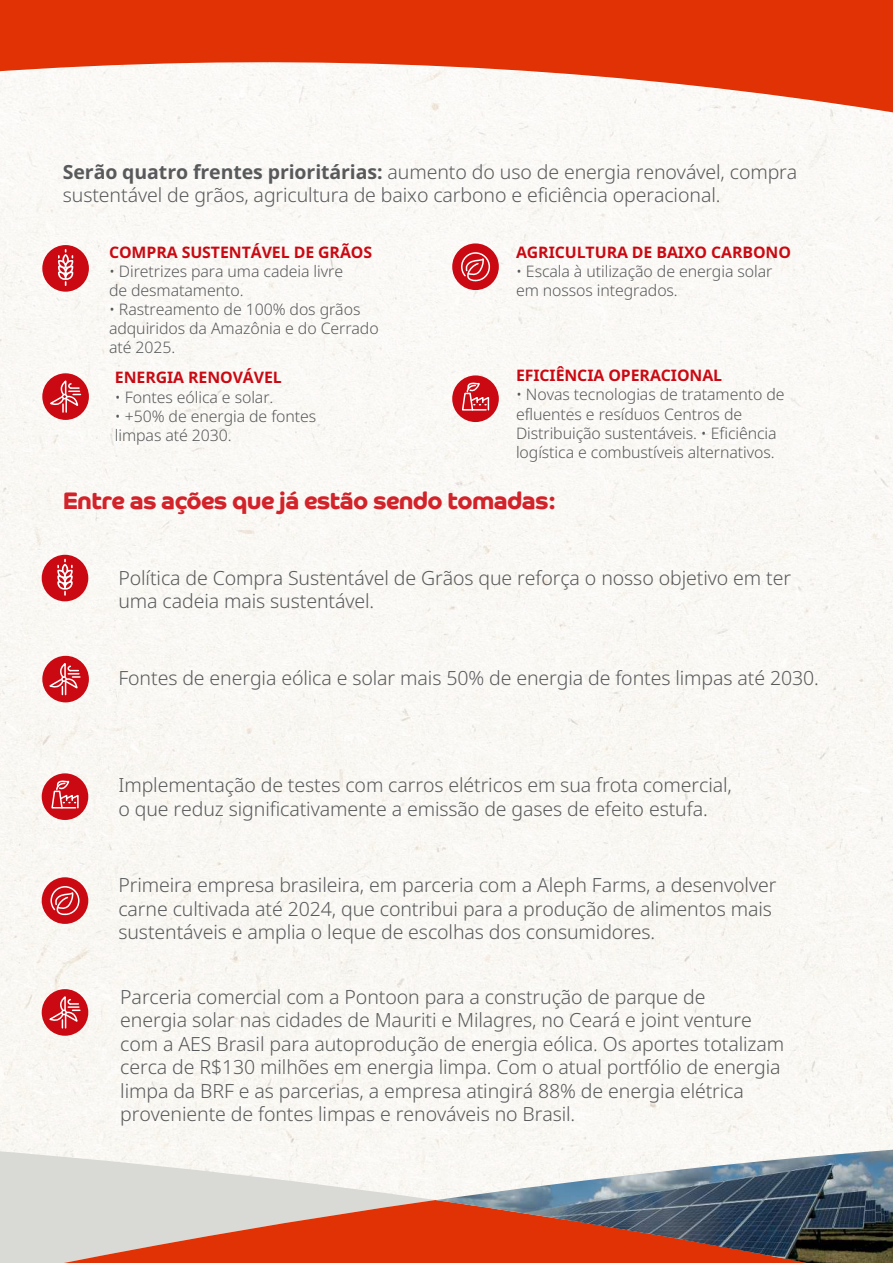
<style>
.page{position:relative;width:893px;height:1263px;background:#fff}
.page>*{position:absolute;margin:0;border:0;box-sizing:border-box;transform-origin:0 0}
.t1{font:700 24px "Co Headline";letter-spacing:-.025em;color:#d2232a}
.t2{font:300 19.5px/23.4px "Noto Sans";letter-spacing:-.005em;color:#58595b}
.t3{font:300 15.9px/19px "Noto Sans";letter-spacing:-.005em;color:#58595b}
.t4{font:700 15.9px "Noto Sans";letter-spacing:-.005em;color:#ca0912}
.s1{font-weight:700}
</style>
<div class="page">
<div style="left:0;top:126px;width:893px;height:1024px;background:#faf8f4"></div>
<div style="left:42px;top:373px;width:47px;height:47px;background:#ca0912;border-radius:50%"></div>
<svg style="left:49px;top:380px;width:32px;height:32px"></svg>
<div style="left:452px;top:375px;width:47px;height:47px;background:#ca0912;border-radius:50%"></div>
<svg style="left:462px;top:382px;width:28px;height:29px"></svg>
<div style="left:452px;top:243px;width:47px;height:47px;background:#ca0912;border-radius:50%"></div>
<svg style="left:461px;top:252px;width:30px;height:30px"></svg>
<div style="left:42px;top:245px;width:47px;height:47px;background:#ca0912;border-radius:50%"></div>
<svg style="left:58px;top:249px;width:15px;height:37px"></svg>
<div style="left:42px;top:555px;width:46px;height:46px;background:#ca0912;border-radius:50%"></div>
<svg style="left:57px;top:559px;width:16px;height:37px"></svg>
<div style="left:42px;top:656px;width:47px;height:46px;background:#ca0912;border-radius:50%"></div>
<svg style="left:0;top:1133px;width:436px;height:67px;fill:#f7f5f0"></svg>
<svg style="left:0;top:1200px;width:435px;height:63px;background:#dc8e78"></svg>
<img style="left:435px;top:1150px;width:458px;height:113px">
<svg style="left:49px;top:662px;width:31px;height:32px"></svg>
<div style="left:42px;top:773px;width:46px;height:47px;background:#ca0912;border-radius:50%"></div>
<svg style="left:51px;top:780px;width:28px;height:29px"></svg>
<div style="left:42px;top:877px;width:46px;height:47px;background:#ca0912;border-radius:50%"></div>
<svg style="left:50px;top:886px;width:30px;height:30px"></svg>
<svg style="left:0;top:0;width:893px;height:126px;fill:#e13205"></svg>
<div style="left:42px;top:989px;width:46px;height:47px;background:#ca0912;border-radius:50%"></div>
<svg style="left:49px;top:995px;width:31px;height:33px"></svg>
<p class="t2" style="left:63px;top:160px;width:736px"><span class="s1">Serão quatro frentes prioritárias:</span> aumento do uso de energia renovável, compra sustentável de grãos, agricultura de baixo carbono e eficiência operacional.</p>
<p class="t4" style="left:109px;top:241px;width:265px">COMPRA SUSTENTÁVEL DE GRÃOS</p>
<p class="t3" style="left:109px;top:262px;width:236px">• Diretrizes para uma cadeia livre de desmatamento.</p>
<p class="t3" style="left:109px;top:300px;width:271px">• Rastreamento de 100% dos grãos adquiridos da Amazônia e do Cerrado até 2025.</p>
<p class="t4" style="left:516px;top:241px;width:277px">AGRICULTURA DE BAIXO CARBONO</p>
<p class="t3" style="left:516px;top:262px;width:258px">• Escala à utilização de energia solar em nossos integrados.</p>
<p class="t4" style="left:115px;top:366px;width:168px">ENERGIA RENOVÁVEL</p>
<p class="t3" style="left:115px;top:388px;width:160px">• Fontes eólica e solar.</p>
<p class="t3" style="left:115px;top:407px;width:203px">• +50% de energia de fontes limpas até 2030.</p>
<p class="t4" style="left:516px;top:364px;width:208px">EFICIÊNCIA OPERACIONAL</p>
<p class="t3" style="left:516px;top:386px;width:270px">• Novas tecnologias de tratamento de efluentes e resíduos Centros de Distribuição sustentáveis. • Eficiência logística e combustíveis alternativos.</p>
<p class="t1" style="left:63px;top:486px;width:495px">Entre as ações que já estão sendo tomadas:</p>
<p class="t2" style="left:118px;top:567px;width:674px">Política de Compra Sustentável de Grãos que reforça o nosso objetivo em ter uma cadeia mais sustentável.</p>
<p class="t2" style="left:118px;top:667px;width:702px">Fontes de energia eólica e solar mais 50% de energia de fontes limpas até 2030.</p>
<p class="t2" style="left:118px;top:774px;width:615px">Implementação de testes com carros elétricos em sua frota comercial, o que reduz significativamente a emissão de gases de efeito estufa.</p>
<p class="t2" style="left:118px;top:874px;width:659px">Primeira empresa brasileira, em parceria com a Aleph Farms, a desenvolver carne cultivada até 2024, que contribui para a produção de alimentos mais sustentáveis e amplia o leque de escolhas dos consumidores.</p>
<p class="t2" style="left:120px;top:986px;width:665px">Parceria comercial com a Pontoon para a construção de parque de<br>energia solar nas cidades de Mauriti e Milagres, no Ceará e joint venture com a AES Brasil para autoprodução de energia eólica. Os aportes totalizam cerca de R$130 milhões em energia limpa. Com o atual portfólio de energia limpa da BRF e as parcerias, a empresa atingirá 88% de energia elétrica proveniente de fontes limpas e renováveis no Brasil.</p>
</div>
